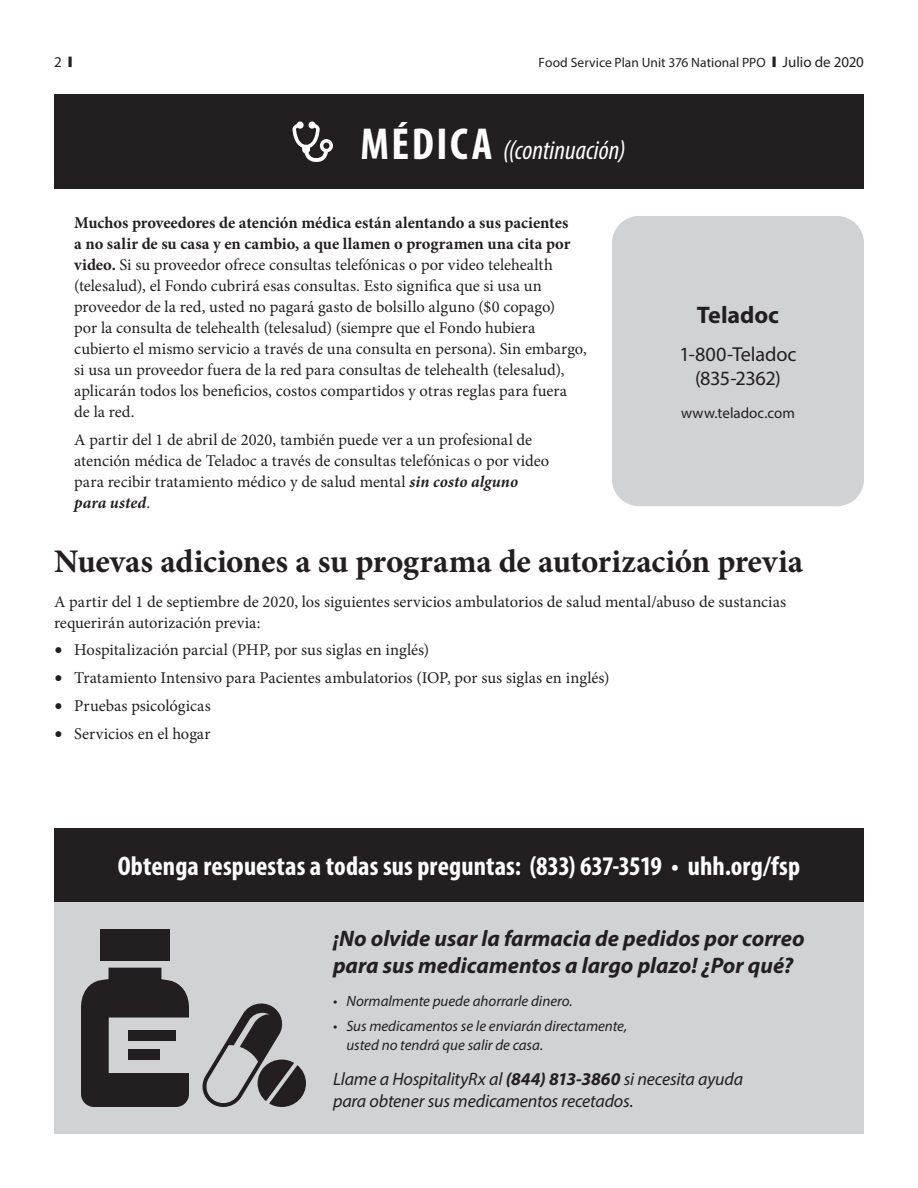
<style>
.page{position:relative;width:918px;height:1188px;background:#fff}
.page>*{position:absolute;margin:0;border:0;box-sizing:border-box;transform-origin:0 0}
.t1{font:700 33px "Minion Pro";letter-spacing:-.01em;color:#231f20}
.t2{font:700 condensed 27px "Myriad Pro";letter-spacing:.005em;color:#fff}
.t3{font:italic condensed 27px "Myriad Pro";color:#fff}
.t4{font:700 24px "Myriad Pro";color:#231f20}
.t5{font:italic 700 22.5px/27px "Myriad Pro";color:#231f20}
.t6{font:20.25px/24.8px "Myriad Pro";letter-spacing:-.01em;color:#231f20;text-align:center}
.t7{font:italic 18px/21.8px "Myriad Pro";letter-spacing:-.01em;color:#231f20}
.t8{font:16.5px/21px "Minion Pro";color:#231f20}
.t9{font:italic 15px/18.8px "Myriad Pro";color:#231f20}
.t10{font:15px "Myriad Pro";letter-spacing:.005em;color:#231f20}
.t11{font:13.5px "Myriad Pro";color:#231f20}
.s1{font-size:15px}
.s2{font-weight:700;font-style:normal;font-size:45px}
.s3{font-weight:700}
.s4{font-weight:700;font-style:italic}
.s5{font-size:22.5px}
</style>
<div class="page">
<div style="left:54px;top:94px;width:810px;height:95px;background:#231f20"></div>
<svg style="left:292px;top:122px;width:41px;height:40px"></svg>
<div style="left:612px;top:216px;width:252px;height:290px;background:#d1d2d4;border-radius:27px"></div>
<div style="left:54px;top:828px;width:810px;height:74px;background:#231f20"></div>
<div style="left:54px;top:902px;width:810px;height:232px;background:#d1d2d4"></div>
<div style="left:100px;top:929px;width:70px;height:32px;background:#231f20"></div>
<svg style="left:81px;top:968px;width:108px;height:139px"></svg>
<div style="left:128px;top:1031px;width:48px;height:10px;background:#231f20"></div>
<div style="left:128px;top:1049px;width:31px;height:11px;background:#231f20"></div>
<svg style="left:202px;top:1003px;width:104px;height:104px"></svg>
<p class="t10" style="left:54px;top:53px;width:20px">2 ❙</p>
<p class="t11" style="left:539px;top:54px;width:327px">Food Service Plan Unit 376 National PPO ❙ <span class="s1">Julio de 2020</span></p>
<h2 class="t3" style="left:360px;top:133px;width:267px"><span class="s2">MÉDICA</span> ((continuación)</h2>
<p class="t8" style="left:74px;top:212px;width:514px"><span class="s3">Muchos proveedores de atención médica están alentando a sus pacientes<br>a no salir de su casa y en cambio, a que llamen o programen una cita por video.</span> Si su proveedor ofrece consultas telefónicas o por video telehealth (telesalud), el Fondo cubrirá esas consultas. Esto significa que si usa un proveedor de la red, usted no pagará gasto de bolsillo alguno ($0 copago)<br>por la consulta de telehealth (telesalud) (siempre que el Fondo hubiera cubierto el mismo servicio a través de una consulta en persona). Sin embargo, si usa un proveedor fuera de la red para consultas de telehealth (telesalud), aplicarán todos los beneficios, costos compartidos y otras reglas para fuera<br>de la red.</p>
<p class="t8" style="left:74px;top:429px;width:477px">A partir del 1 de abril de 2020, también puede ver a un profesional de atención médica de Teladoc a través de consultas telefónicas o por video para recibir tratamiento médico y de salud mental <span class="s4">sin costo alguno para usted</span>.</p>
<h1 class="t1" style="left:54px;top:538px;width:751px">Nuevas adiciones a su programa de autorización previa</h1>
<p class="t8" style="left:54px;top:591px;width:734px">A partir del 1 de septiembre de 2020, los siguientes servicios ambulatorios de salud mental/abuso de sustancias requerirán autorización previa:</p>
<p class="t8" style="left:54px;top:640px;width:377px"><span class="s5">•</span> Hospitalización parcial (PHP, por sus siglas en inglés)</p>
<p class="t8" style="left:54px;top:668px;width:557px"><span class="s5">•</span> Tratamiento Intensivo para Pacientes ambulatorios (IOP, por sus siglas en inglés)</p>
<p class="t8" style="left:54px;top:695px;width:158px"><span class="s5">•</span> Pruebas psicológicas</p>
<p class="t8" style="left:54px;top:723px;width:158px"><span class="s5">•</span> Servicios en el hogar</p>
<h3 class="t4" style="left:697px;top:299px;width:84px">Teladoc</h3>
<p class="t6" style="left:679px;top:341px;width:119px">1-800-Teladoc (835-2362)</p>
<p class="t10" style="left:681px;top:403px;width:115px">www.teladoc.com</p>
<h2 class="t2" style="left:118px;top:849px;width:684px">Obtenga respuestas a todas sus preguntas: (833) 637-3519 • uhh.org/fsp</h2>
<h3 class="t5" style="left:333px;top:925px;width:473px">¡No olvide usar la farmacia de pedidos por correo para sus medicamentos a largo plazo! ¿Por qué?</h3>
<p class="t9" style="left:333px;top:991px;width:241px">• Normalmente puede ahorrarle dinero.</p>
<p class="t9" style="left:346px;top:1016px;width:282px;text-indent:-14px">• Sus medicamentos se le enviarán directamente, usted no tendrá que salir de casa.</p>
<p class="t7" style="left:333px;top:1068px;width:412px">Llame a HospitalityRx al <span class="s3">(844) 813-3860</span> si necesita ayuda para obtener sus medicamentos recetados.</p>
</div>
